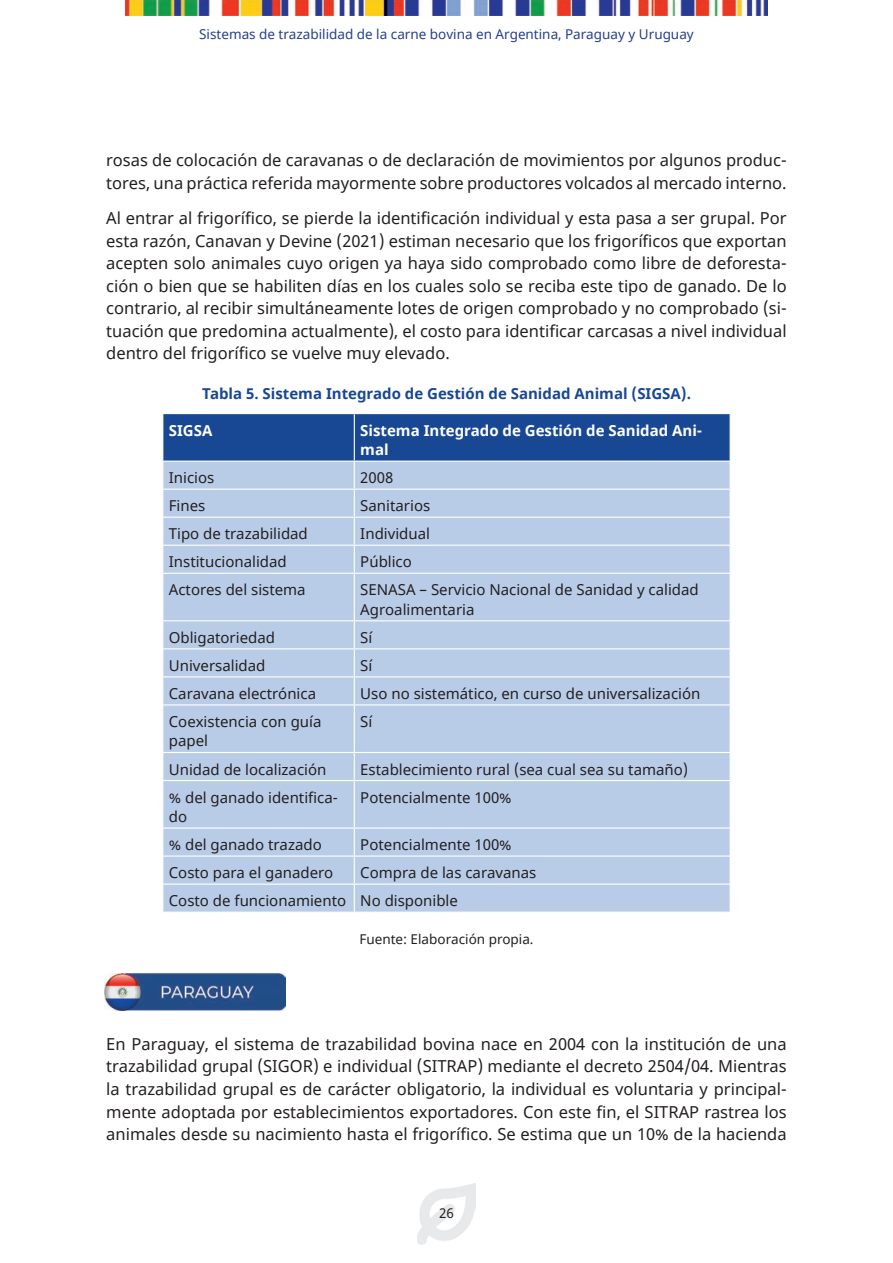
<style>
.page{position:relative;width:893px;height:1263px;background:#fff}
.page>*{position:absolute;margin:0;border:0;box-sizing:border-box;transform-origin:0 0}
.t1{font:16.5px/22.5px "Noto Sans";color:#231f20;text-align:justify}
.t2{font:15px/19.5px "Noto Sans";color:#231f20}
.t3{font:700 15px "Noto Sans";color:#184794}
.t4{font:700 15px/19.5px "Noto Sans";color:#fff}
.t5{font:13.5px "Noto Sans";color:#253f8e}
.t6{font:13.5px "Noto Sans";color:#231f20}
</style>
<div class="page">
<img style="left:125px;top:0;width:643px;height:15px">
<img style="left:417px;top:1183px;width:59px;height:61px">
<div style="left:163px;top:574px;width:567px;height:337px;background:#b9cce7"></div>
<svg style="left:162px;top:414px;width:569px;height:159px;background:#8ca7cf"></svg>
<hr style="left:354px;top:574px;width:1px;height:46px;background:#fff">
<hr style="left:162px;top:620px;width:192px;height:1px;background:#fff">
<hr style="left:354px;top:620px;width:377px;height:1px;background:#fff">
<hr style="left:162px;top:648px;width:192px;height:1px;background:#fff">
<hr style="left:354px;top:648px;width:377px;height:1px;background:#fff">
<hr style="left:162px;top:676px;width:192px;height:1px;background:#fff">
<hr style="left:354px;top:676px;width:377px;height:1px;background:#fff">
<svg style="left:354px;top:621px;width:1px;height:83px"></svg>
<hr style="left:162px;top:704px;width:192px;height:1px;background:#fff">
<hr style="left:354px;top:704px;width:377px;height:1px;background:#fff">
<hr style="left:354px;top:705px;width:1px;height:47px;background:#fff">
<hr style="left:162px;top:752px;width:192px;height:1px;background:#fff">
<hr style="left:354px;top:752px;width:377px;height:1px;background:#fff">
<svg style="left:354px;top:753px;width:1px;height:27px"></svg>
<hr style="left:162px;top:780px;width:192px;height:1px;background:#fff">
<hr style="left:354px;top:780px;width:377px;height:1px;background:#fff">
<hr style="left:354px;top:781px;width:1px;height:46px;background:#fff">
<hr style="left:162px;top:827px;width:192px;height:2px;background:#fff">
<hr style="left:354px;top:827px;width:377px;height:2px;background:#fff">
<hr style="left:162px;top:855px;width:192px;height:2px;background:#fff">
<hr style="left:354px;top:855px;width:377px;height:2px;background:#fff">
<hr style="left:162px;top:883px;width:192px;height:2px;background:#fff">
<hr style="left:354px;top:883px;width:377px;height:2px;background:#fff">
<svg style="left:354px;top:829px;width:1px;height:82px"></svg>
<img style="left:105px;top:974px;width:180px;height:36px">
<p class="t5" style="left:199px;top:25px;width:496px">Sistemas de trazabilidad de la carne bovina en Argentina, Paraguay y Uruguay</p>
<p class="t1" style="left:106px;top:150px;width:682px">rosas de colocación de caravanas o de declaración de movimientos por algunos produc&shy;tores, una práctica referida mayormente sobre productores volcados al mercado interno.</p>
<p class="t1" style="left:106px;top:208px;width:682px">Al entrar al frigorífico, se pierde la identificación individual y esta pasa a ser grupal. Por esta razón, Canavan y Devine (2021) estiman necesario que los frigoríficos que exportan acepten solo animales cuyo origen ya haya sido comprobado como libre de deforesta&shy;ción o bien que se habiliten días en los cuales solo se reciba este tipo de ganado. De lo contrario, al recibir simultáneamente lotes de origen comprobado y no comprobado (si&shy;tuación que predomina actualmente), el costo para identificar carcasas a nivel individual dentro del frigorífico se vuelve muy elevado.</p>
<p class="t3" style="left:202px;top:382px;width:490px">Tabla 5. Sistema Integrado de Gestión de Sanidad Animal (SIGSA).</p>
<p class="t4" style="left:169px;top:421px;width:45px">SIGSA</p>
<p class="t4" style="left:360px;top:421px;width:344px">Sistema Integrado de Gestión de Sanidad Ani&shy;mal</p>
<p class="t2" style="left:169px;top:468px;width:47px">Inicios</p>
<p class="t2" style="left:360px;top:468px;width:35px">2008</p>
<p class="t2" style="left:169px;top:496px;width:38px">Fines</p>
<p class="t2" style="left:360px;top:496px;width:71px">Sanitarios</p>
<p class="t2" style="left:169px;top:525px;width:141px">Tipo de trazabilidad</p>
<p class="t2" style="left:360px;top:525px;width:71px">Individual</p>
<p class="t2" style="left:169px;top:553px;width:119px">Institucionalidad</p>
<p class="t2" style="left:360px;top:553px;width:53px">Público</p>
<p class="t2" style="left:169px;top:581px;width:138px">Actores del sistema</p>
<p class="t2" style="left:360px;top:581px;width:340px">SENASA – Servicio Nacional de Sanidad y calidad<br>Agroalimentaria</p>
<p class="t2" style="left:169px;top:628px;width:108px">Obligatoriedad</p>
<p class="t2" style="left:360px;top:628px;width:14px">Sí</p>
<p class="t2" style="left:169px;top:656px;width:98px">Universalidad</p>
<p class="t2" style="left:360px;top:656px;width:14px">Sí</p>
<p class="t2" style="left:169px;top:684px;width:149px">Caravana electrónica</p>
<p class="t2" style="left:360px;top:684px;width:342px">Uso no sistemático, en curso de universalización</p>
<p class="t2" style="left:169px;top:712px;width:154px">Coexistencia con guía papel</p>
<p class="t2" style="left:360px;top:712px;width:14px">Sí</p>
<p class="t2" style="left:169px;top:760px;width:159px">Unidad de localización</p>
<p class="t2" style="left:360px;top:760px;width:329px">Establecimiento rural (sea cual sea su tamaño)</p>
<p class="t2" style="left:169px;top:788px;width:171px">% del ganado identifica&shy;do</p>
<p class="t2" style="left:360px;top:788px;width:153px">Potencialmente 100%</p>
<p class="t2" style="left:169px;top:835px;width:154px">% del ganado trazado</p>
<p class="t2" style="left:360px;top:835px;width:153px">Potencialmente 100%</p>
<p class="t2" style="left:169px;top:863px;width:166px">Costo para el ganadero</p>
<p class="t2" style="left:169px;top:859px;width:369px;line-height:28px;text-indent:191px">Compra de las caravanas<br>Costo de funcionamiento No disponible</p>
<p class="t6" style="left:359px;top:930px;width:176px">Fuente: Elaboración propia.</p>
<p class="t1" style="left:106px;top:1033px;width:682px">En Paraguay, el sistema de trazabilidad bovina nace en 2004 con la institución de una trazabilidad grupal (SIGOR) e individual (SITRAP) mediante el decreto 2504/04. Mientras la trazabilidad grupal es de carácter obligatorio, la individual es voluntaria y principal&shy;mente adoptada por establecimientos exportadores. Con este fin, el SITRAP rastrea los animales desde su nacimiento hasta el frigorífico. Se estima que un 10% de la hacienda</p>
<p class="t6" style="left:439px;top:1204px;width:16px">26</p>
</div>
